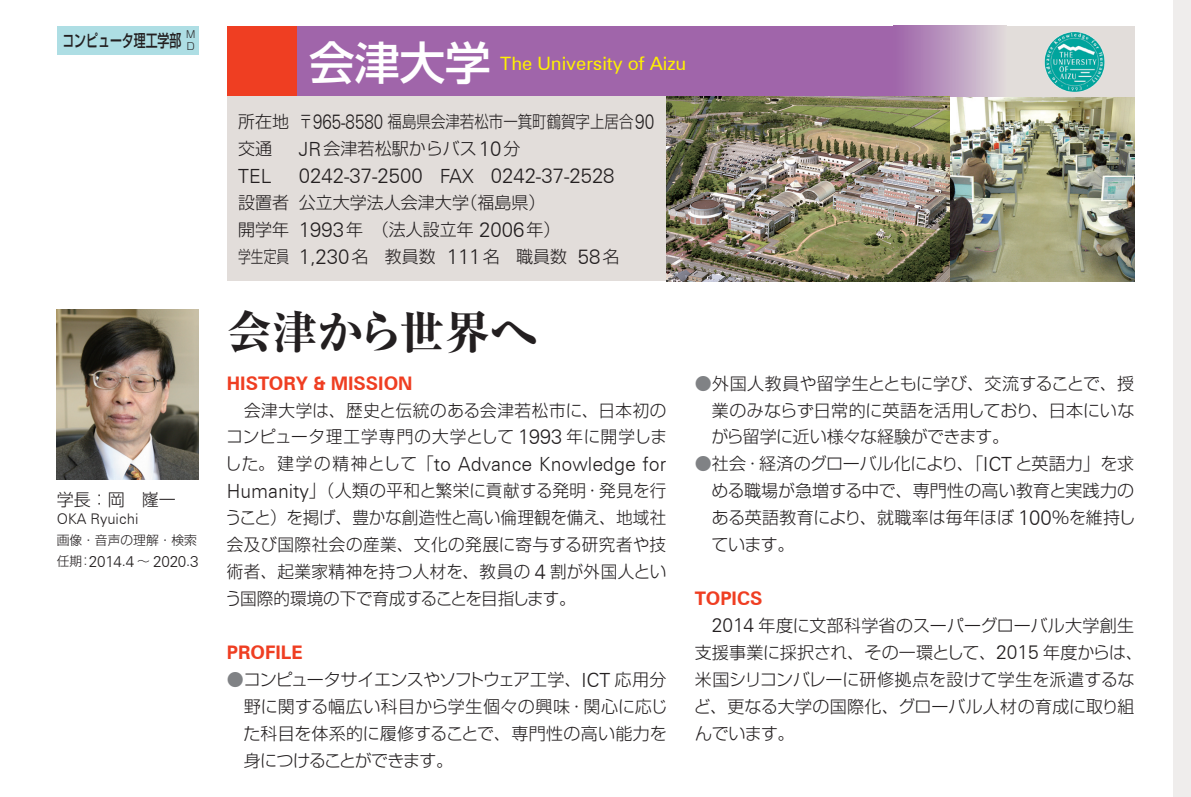
<style>
.page{position:relative;width:1191px;height:797px;background:#fff}
.page>*{position:absolute;margin:0;border:0;box-sizing:border-box;transform-origin:0 0}
.t1{font:800 45.4px "Ryumin Pro";color:#231f20}
.t2{font:500 45.4px "Shin Go Pro";color:#fff}
.t3{font:300 20.4px "Zurich BT";color:#231f20}
.t4{font:300 19.6px "Zurich BT";color:#231f20}
.t5{font:700 18.8px "Zurich BT";color:#ef3e22}
.t6{font:18.4px "Zurich BT";color:#fff101}
.t7{font:300 17px/27px "Shin Go Pro";color:#231f20;text-align:justify}
.t8{font:300 17px/27px "Shin Go Pro";letter-spacing:.04em;color:#231f20;text-align:right}
.t9{font:500 17px "Shin Go Pro";color:#231f20;scale:.7 1}
.t10{font:300 15.4px "Zurich BT";letter-spacing:-.01em;color:#231f20}
.t11{font:300 14.6px "Zurich BT";color:#231f20}
.t12{font:300 12.8px "Shin Go Pro";color:#231f20}
.t13{font:300 10px/12.8px "Shin Go Pro";color:#231f20}
.s1{font-family:"Shin Go Pro";font-size:12.8px}
.s2{font-size:14.6px}
.s3{font-family:"Zurich BT";font-size:20.4px}
.s4{font-family:"Zurich BT";font-size:19.6px}
.s5{font-size:19.6px}
.s6{font-family:"Shin Go Pro";font-size:17px}
.s7{color:#808285}
.s8{font-family:"Zurich BT";font-size:19.2px}
</style>
<div class="page">
<div style="left:1174px;top:0;width:17px;height:797px;background:#efedec"></div>
<img style="left:666px;top:97px;width:468px;height:184px">
<div style="left:57px;top:26px;width:141px;height:28px;background:#aedee4"></div>
<div style="left:950px;top:26px;width:184px;height:71px;background:#e2ddda"></div>
<div style="left:227px;top:26px;width:71px;height:71px;background:#ef3e22"></div>
<div style="left:298px;top:26px;width:652px;height:71px;background:#a065aa"></div>
<div style="left:893px;top:26px;width:113px;height:71px;background:linear-gradient(to right,#9c61a8,#ded7d9)"></div>
<img style="left:57px;top:309px;width:141px;height:170px">
<img style="left:1044px;top:32px;width:61px;height:59px">
<div style="left:227px;top:97px;width:439px;height:184px;background:#e2ddda"></div>
<p class="t13" style="left:186px;top:26px;width:11px">Ｍ<br>Ｄ</p>
<p class="t9" style="left:62px;top:26px;width:172px">コンピュータ理工学部</p>
<p class="t7" style="left:57px;top:484px;width:121px">学長：岡 嶐一</p>
<p class="t11" style="left:57px;top:510px;width:83px">OKA Ryuichi</p>
<p class="t12" style="left:57px;top:529px;width:142px">画像・音声の理解・検索</p>
<p class="t10" style="left:57px;top:552px;width:143px"><span class="s1">任期：</span>2014<span class="s2">.</span>4 <span class="s1">～</span> 2020<span class="s2">.</span>3</p>
<h1 class="t2" style="left:309px;top:26px;width:183px">会津大学</h1>
<p class="t6" style="left:500px;top:52px;width:188px">The University of Aizu</p>
<p class="t7" style="left:238px;top:106px;width:418px">所在地〒<span class="s3">965</span><span class="s4">-</span><span class="s3">8580</span> 福島県会津若松市一箕町鶴賀字上居合<span class="s3">90</span>交通</p>
<p class="t7" style="left:299px;top:133px;width:223px"><span class="s4">JR</span>会津若松駅からバス<span class="s3">10</span>分</p>
<p class="t4" style="left:238px;top:164px;width:35px">TEL</p>
<p class="t3" style="left:299px;top:163px;width:317px">0242<span class="s5">-</span>37<span class="s5">-</span>2500 <span class="s5">FAX</span> 0242<span class="s5">-</span>37<span class="s5">-</span>2528</p>
<p class="t7" style="left:238px;top:187px;width:383px;text-align:left">設置者公立大学法人会津大学（福島県）<br>開学年 <span class="s3">1993</span>年（法人設立年 <span class="s3">2006</span>年）<br>学生定員 <span class="s3">1</span><span class="s4">,</span><span class="s3">230</span>名 教員数 <span class="s3">111</span>名 職員数 <span class="s3">58</span>名</p>
<h1 class="t1" style="left:227px;top:297px;width:311px">会津から世界へ</h1>
<p class="t5" style="left:227px;top:371px;width:187px">HISTORY &amp; MISSION</p>
<p class="t8" style="left:226px;top:394px;width:442px">会津大学は、歴史と伝統のある会津若松市に、日本初のコンピュータ理工学専門の大学として <span class="s3">1993</span> 年に開学しま</p>
<p class="t4" style="left:225px;top:452px;width:443px"><span class="s6">した。建学の精神として「</span>to Advance Knowledge for</p>
<p class="t7" style="left:225px;top:475px;width:442px"><span class="s4">Humanity</span>」（人類の平和と繁栄に貢献する発明・発見を行うこと）を掲げ、豊かな創造性と高い倫理観を備え、地域社会及び国際社会の産業、文化の発展に寄与する研究者や技術者、起業家精神を持つ人材を、教員の <span class="s3">4</span> 割が外国人という国際的環境の下で育成することを目指します。</p>
<p class="t5" style="left:227px;top:641px;width:77px">PROFILE</p>
<p class="t7" style="left:243px;top:664px;width:425px;text-indent:-17px"><span class="s7">●</span>コンピュータサイエンスやソフトウェア工学、<span class="s4">ICT</span> 応用分野に関する幅広い科目から学生個々の興味・関心に応じた科目を体系的に履修することで、専門性の高い能力を身につけることができます。</p>
<p class="t7" style="left:711px;top:368px;width:424px;text-indent:-17px"><span class="s7">●</span>外国人教員や留学生とともに学び、交流することで、授業のみならず日常的に英語を活用しており、日本にいながら留学に近い様々な経験ができます。</p>
<p class="t7" style="left:711px;top:448px;width:425px;text-indent:-17px"><span class="s7">●</span>社会・経済のグローバル化により、「<span class="s4">ICT</span> と英語力」を求める職場が急増する中で、専門性の高い教育と実践力のある英語教育により、就職率は毎年ほぼ <span class="s3">100</span>％を維持しています。</p>
<p class="t5" style="left:694px;top:587px;width:69px">TOPICS</p>
<p class="t7" style="left:694px;top:610px;width:450px;text-align:left;text-indent:18px"><span class="s8">2014</span> 年度に文部科学省のスーパーグローバル大学創生支援事業に採択され、その一環として、<span class="s8">2015</span> 年度からは、米国シリコンバレーに研修拠点を設けて学生を派遣するなど、更なる大学の国際化、グローバル人材の育成に取り組んでいます。</p>
</div>
